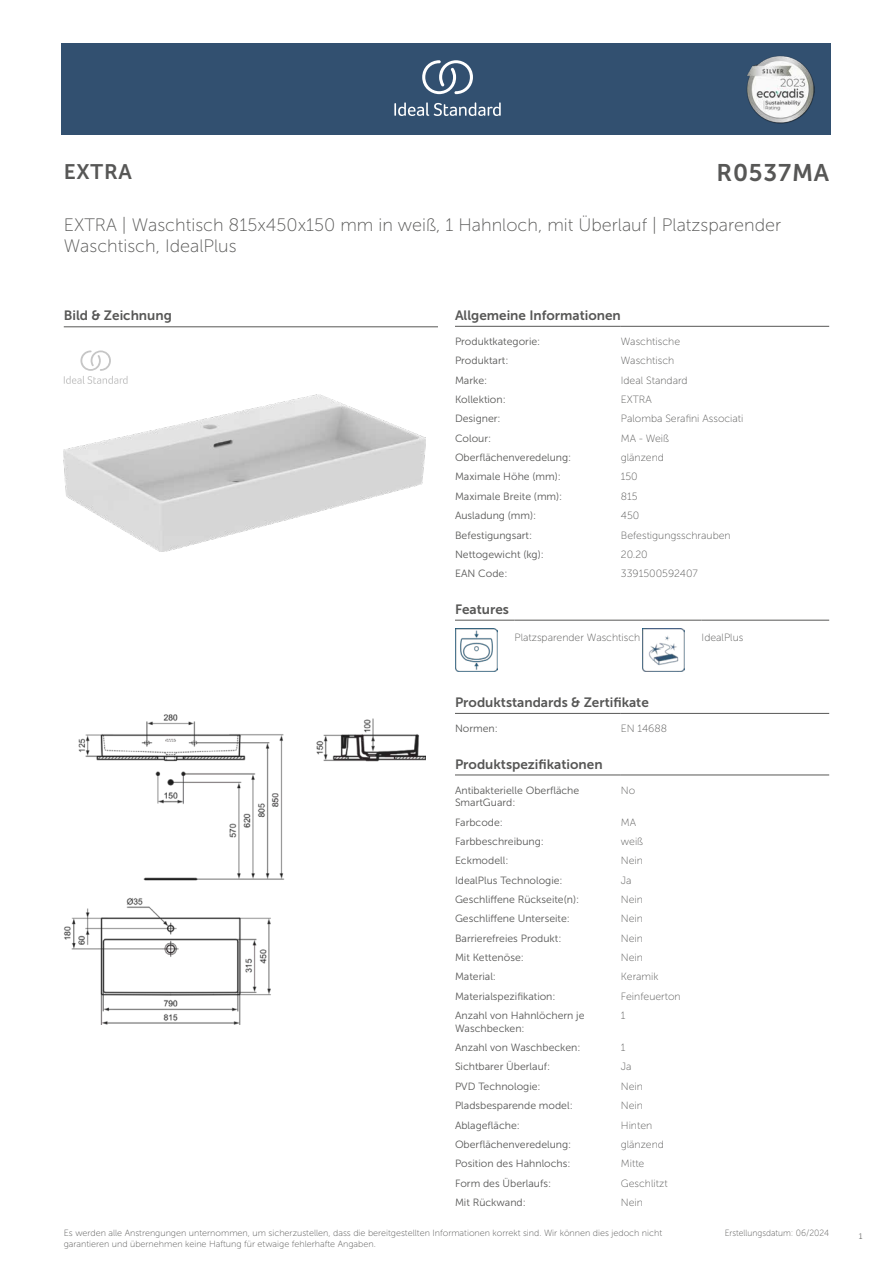
<style>
.page{position:relative;width:893px;height:1263px;background:#fff}
.page>*{position:absolute;margin:0;border:0;box-sizing:border-box;transform-origin:0 0}
.t1{font:24px "Museo Sans 700";letter-spacing:.035em;color:#575756}
.t2{font:21px "Museo Sans 700";letter-spacing:.035em;color:#575756}
.t3{font:18px/21.6px "Museo Sans 100";color:#575756}
.t4{font:13.5px "Museo Sans 700";color:#575756}
.t5{font:10.5px/12.6px "Museo Sans 300";color:#575756}
.t6{font:10.5px "Museo Sans 100";color:#575756}
.t7{font:9px/10.8px "Museo Sans 100";color:#575756}
.t8{font:9px "Museo Sans 100";color:#575756;scale:.95 1}
.t9{font:300 9px "Calibri";color:#575756;scale:.95 1}
</style>
<div class="page">
<div style="left:62px;top:43px;width:769px;height:91px;background:#325070"></div>
<hr style="left:455px;top:326px;width:166px;height:1px;background:#575756">
<hr style="left:621px;top:326px;width:208px;height:1px;background:#575756">
<hr style="left:455px;top:620px;width:59px;height:1px;background:#575756">
<hr style="left:514px;top:620px;width:128px;height:1px;background:#575756">
<hr style="left:642px;top:620px;width:60px;height:1px;background:#575756">
<hr style="left:702px;top:620px;width:127px;height:1px;background:#575756">
<img style="left:455px;top:629px;width:42px;height:42px">
<img style="left:642px;top:629px;width:43px;height:42px">
<hr style="left:455px;top:713px;width:166px;height:1px;background:#575756">
<hr style="left:621px;top:713px;width:208px;height:1px;background:#575756">
<hr style="left:455px;top:775px;width:166px;height:1px;background:#575756">
<hr style="left:621px;top:775px;width:208px;height:1px;background:#575756">
<img style="left:64px;top:714px;width:361px;height:310px">
<hr style="left:64px;top:327px;width:374px;height:1px;background:#575756">
<svg style="left:64px;top:350px;width:64px;height:34px"></svg>
<img style="left:64px;top:395px;width:361px;height:157px">
<svg style="left:394px;top:102px;width:107px;height:14px"></svg>
<svg style="left:422px;top:60px;width:51px;height:34px"></svg>
<img style="left:746px;top:56px;width:68px;height:67px">
<h2 class="t2" style="left:64px;top:160px;width:70px">EXTRA</h2>
<h1 class="t1" style="left:716px;top:160px;width:114px">R0537MA</h1>
<h3 class="t3" style="left:64px;top:214px;width:719px">EXTRA | Waschtisch 815x450x150 mm in weiß, 1 Hahnloch, mit Überlauf | Platzsparender<br>Waschtisch, IdealPlus</h3>
<p class="t4" style="left:64px;top:308px;width:110px">Bild &amp; Zeichnung</p>
<p class="t4" style="left:455px;top:308px;width:167px">Allgemeine Informationen</p>
<p class="t5" style="left:455px;top:335px;width:87px">Produktkategorie:</p>
<p class="t6" style="left:621px;top:336px;width:61px">Waschtische</p>
<p class="t5" style="left:455px;top:354px;width:55px">Produktart:</p>
<p class="t6" style="left:621px;top:355px;width:55px">Waschtisch</p>
<p class="t5" style="left:455px;top:374px;width:34px">Marke:</p>
<p class="t6" style="left:621px;top:374px;width:68px">Ideal Standard</p>
<p class="t5" style="left:455px;top:393px;width:52px">Kollektion:</p>
<p class="t6" style="left:621px;top:394px;width:32px">EXTRA</p>
<p class="t5" style="left:455px;top:413px;width:47px">Designer:</p>
<p class="t6" style="left:621px;top:413px;width:124px">Palomba Serafini Associati</p>
<p class="t5" style="left:455px;top:432px;width:38px">Colour:</p>
<p class="t6" style="left:621px;top:433px;width:50px">MA - Weiß</p>
<p class="t5" style="left:455px;top:451px;width:118px">Oberflächenveredelung:</p>
<p class="t6" style="left:621px;top:452px;width:45px">glänzend</p>
<p class="t5" style="left:455px;top:471px;width:107px">Maximale Höhe (mm):</p>
<p class="t6" style="left:621px;top:471px;width:18px">150</p>
<p class="t5" style="left:455px;top:490px;width:109px">Maximale Breite (mm):</p>
<p class="t6" style="left:621px;top:491px;width:18px">815</p>
<p class="t5" style="left:455px;top:509px;width:83px">Ausladung (mm):</p>
<p class="t6" style="left:621px;top:510px;width:20px">450</p>
<p class="t5" style="left:455px;top:529px;width:79px">Befestigungsart:</p>
<p class="t6" style="left:621px;top:529px;width:111px">Befestigungsschrauben</p>
<p class="t5" style="left:455px;top:548px;width:90px">Nettogewicht (kg):</p>
<p class="t6" style="left:621px;top:549px;width:28px">20.20</p>
<p class="t5" style="left:455px;top:567px;width:54px">EAN Code:</p>
<p class="t6" style="left:621px;top:568px;width:79px">3391500592407</p>
<p class="t4" style="left:455px;top:602px;width:55px">Features</p>
<p class="t6" style="left:514px;top:632px;width:127px">Platzsparender Waschtisch</p>
<p class="t6" style="left:702px;top:632px;width:43px">IdealPlus</p>
<p class="t4" style="left:455px;top:695px;width:195px">Produktstandards &amp; Zertifikate</p>
<p class="t5" style="left:455px;top:722px;width:44px">Normen:</p>
<p class="t6" style="left:621px;top:723px;width:48px">EN 14688</p>
<p class="t4" style="left:455px;top:756px;width:149px">Produktspezifikationen</p>
<p class="t5" style="left:455px;top:784px;width:126px">Antibakterielle Oberfläche<br>SmartGuard:</p>
<p class="t6" style="left:621px;top:784px;width:16px">No</p>
<p class="t5" style="left:455px;top:816px;width:49px">Farbcode:</p>
<p class="t6" style="left:621px;top:816px;width:17px">MA</p>
<p class="t5" style="left:455px;top:835px;width:90px">Farbbeschreibung:</p>
<p class="t6" style="left:621px;top:836px;width:24px">weiß</p>
<p class="t5" style="left:455px;top:854px;width:55px">Eckmodell:</p>
<p class="t6" style="left:621px;top:855px;width:24px">Nein</p>
<p class="t5" style="left:455px;top:874px;width:109px">IdealPlus Technologie:</p>
<p class="t6" style="left:621px;top:874px;width:12px">Ja</p>
<p class="t5" style="left:455px;top:893px;width:126px">Geschliffene Rückseite(n):</p>
<p class="t6" style="left:621px;top:894px;width:24px">Nein</p>
<p class="t5" style="left:455px;top:912px;width:116px">Geschliffene Unterseite:</p>
<p class="t6" style="left:621px;top:913px;width:24px">Nein</p>
<p class="t5" style="left:455px;top:932px;width:108px">Barrierefreies Produkt:</p>
<p class="t6" style="left:621px;top:932px;width:24px">Nein</p>
<p class="t5" style="left:455px;top:951px;width:70px">Mit Kettenöse:</p>
<p class="t6" style="left:621px;top:952px;width:24px">Nein</p>
<p class="t5" style="left:455px;top:970px;width:43px">Material:</p>
<p class="t6" style="left:621px;top:971px;width:39px">Keramik</p>
<p class="t5" style="left:455px;top:990px;width:102px">Materialspezifikation:</p>
<p class="t6" style="left:621px;top:991px;width:61px">Feinfeuerton</p>
<p class="t5" style="left:455px;top:1009px;width:131px">Anzahl von Hahnlöchern je<br>Waschbecken:</p>
<p class="t6" style="left:621px;top:1010px;width:6px">1</p>
<p class="t5" style="left:455px;top:1041px;width:127px">Anzahl von Waschbecken:</p>
<p class="t6" style="left:621px;top:1042px;width:6px">1</p>
<p class="t5" style="left:455px;top:1061px;width:97px">Sichtbarer Überlauf:</p>
<p class="t6" style="left:621px;top:1061px;width:12px">Ja</p>
<p class="t5" style="left:455px;top:1080px;width:87px">PVD Technologie:</p>
<p class="t6" style="left:621px;top:1081px;width:24px">Nein</p>
<p class="t5" style="left:455px;top:1099px;width:119px">Pladsbesparende model:</p>
<p class="t6" style="left:621px;top:1100px;width:24px">Nein</p>
<p class="t5" style="left:455px;top:1119px;width:66px">Ablagefläche:</p>
<p class="t6" style="left:621px;top:1119px;width:33px">Hinten</p>
<p class="t5" style="left:455px;top:1138px;width:118px">Oberflächenveredelung:</p>
<p class="t6" style="left:621px;top:1139px;width:45px">glänzend</p>
<p class="t5" style="left:455px;top:1157px;width:117px">Position des Hahnlochs:</p>
<p class="t6" style="left:621px;top:1158px;width:25px">Mitte</p>
<p class="t5" style="left:455px;top:1177px;width:98px">Form des Überlaufs:</p>
<p class="t6" style="left:621px;top:1177px;width:48px">Geschlitzt</p>
<p class="t5" style="left:455px;top:1196px;width:72px">Mit Rückwand:</p>
<p class="t6" style="left:621px;top:1197px;width:24px">Nein</p>
<p class="t7" style="left:64px;top:1227px;width:600px">Es werden alle Anstrengungen unternommen, um sicherzustellen, dass die bereitgestellten Informationen korrekt sind. Wir können dies jedoch nicht garantieren und übernehmen keine Haftung für etwaige fehlerhafte Angaben.</p>
<p class="t8" style="left:725px;top:1228px;width:111px">Erstellungsdatum: 06/2024</p>
<p class="t9" style="left:858px;top:1230px;width:6px">1</p>
</div>
